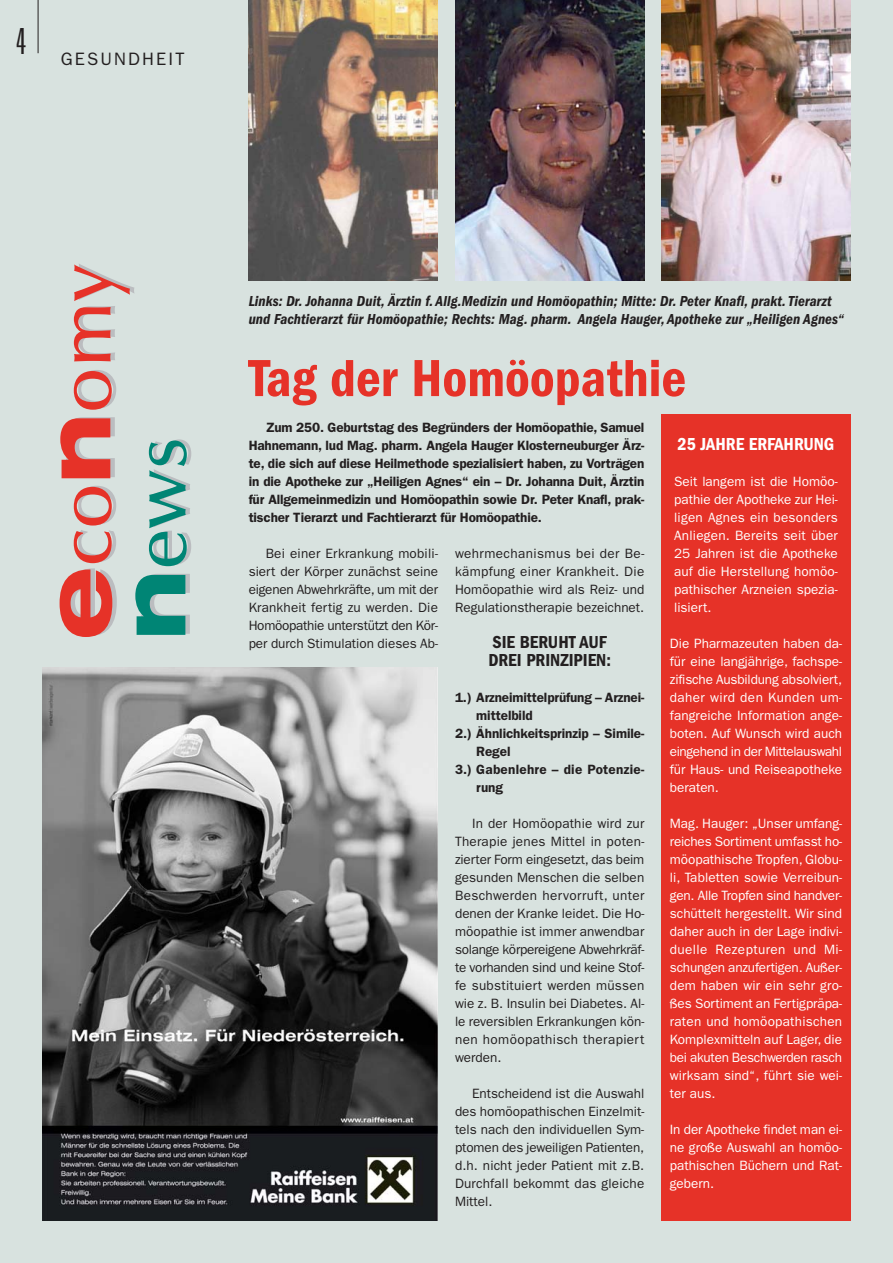
<style>
.page{position:relative;width:893px;height:1263px;background:#fff}
.page>*{position:absolute;margin:0;border:0;box-sizing:border-box;transform-origin:0 0}
.t1{font:500 75px/75px "Optima";color:#e63228}
.t2{font:600 condensed 54px "Franklin Gothic";color:#e63228}
.t3{font:600 condensed 18px/18px "Franklin Gothic";color:#231f20}
.t4{font:600 condensed 18px "Franklin Gothic";color:#fff}
.t5{font:18px "Franklin Gothic";letter-spacing:.12em;color:#231f20}
.t6{font:italic 600 condensed 15px/18px "Franklin Gothic";letter-spacing:.005em;color:#231f20}
.t7{font:13.5px/18px "Franklin Gothic";color:#fff;text-align:justify}
.t8{font:13.5px/18px "Franklin Gothic";color:#231f20;text-align:justify}
.t9{font:600 13.5px/18px "Franklin Gothic";letter-spacing:-.01em;color:#231f20;text-align:justify}
.t10{font:600 13.5px "Franklin Gothic";letter-spacing:.02em;color:#231f20}
.s1{font-family:"Helvetica Neue";font-weight:800;font-stretch:expanded;font-size:90px}
.s2{font-family:"Helvetica Neue";font-weight:800;font-stretch:expanded;font-size:90px;color:#008575}
.s3{color:#008575}
</style>
<div class="page">
<div style="left:0;top:0;width:892px;height:1263px;background:#d8e2df"></div>
<img style="left:42px;top:668px;width:396px;height:552px">
<hr style="left:38px;top:0;width:1px;height:53px;background:#231f20">
<img style="left:249px;top:0;width:189px;height:281px">
<img style="left:455px;top:0;width:189px;height:281px">
<img style="left:661px;top:0;width:189px;height:281px">
<div style="left:661px;top:414px;width:189px;height:806px;background:#e63228"></div>
<h3 class="t5" style="left:16px;top:53px;width:170px"><sup>4</sup> GESUNDHEIT</h3>
<h1 class="t1" style="left:55px;top:640px;width:377px;rotate:-90deg"><span class="s1">e</span>co<span class="s1">n</span>omy <span class="s2">n</span><span class="s3">ews</span></h1>
<p class="t6" style="left:249px;top:293px;width:596px">Links: Dr. Johanna Duit, Ärztin f. Allg.Medizin und Homöopathin; Mitte: Dr. Peter Knafl, prakt. Tierarzt und Fachtierarzt für Homöopathie; Rechts: Mag. pharm. Angela Hauger, Apotheke zur „Heiligen Agnes“</p>
<h2 class="t2" style="left:249px;top:360px;width:439px">Tag der Homöopathie</h2>
<p class="t9" style="left:249px;top:420px;width:397px;text-indent:17px">Zum 250. Geburtstag des Begründers der Homöopathie, Samuel Hahnemann, lud Mag. pharm. Angela Hauger Klosterneuburger Ärz&shy;te, die sich auf diese Heilmethode spezialisiert haben, zu Vorträgen in die Apotheke zur „Heiligen Agnes“ ein – Dr. Johanna Duit, Ärztin für Allgemeinmedizin und Homöopathin sowie Dr. Peter Knafl, prak&shy;tischer Tierarzt und Fachtierarzt für Homöopathie.</p>
<p class="t8" style="left:249px;top:546px;width:191px;text-indent:17px">Bei einer Erkrankung mobili&shy;siert der Körper zunächst seine eigenen Abwehrkräfte, um mit der Krankheit fertig zu werden. Die Homöopathie unterstützt den Kör&shy;per durch Stimulation dieses Ab-</p>
<p class="t8" style="left:455px;top:546px;width:191px">wehrmechanismus bei der Be&shy;kämpfung einer Krankheit. Die Homöopathie wird als Reiz- und Regulationstherapie bezeichnet.</p>
<h3 class="t3" style="left:488px;top:635px;width:124px">SIE BERUHT AUF<br>DREI PRINZIPIEN:</h3>
<p class="t9" style="left:455px;top:690px;width:191px">1.) Arzneimittelprüfung – Arznei-</p>
<p class="t9" style="left:476px;top:708px;width:58px">mittelbild</p>
<p class="t9" style="left:455px;top:726px;width:191px">2.) Ähnlichkeitsprinzip – Simile-</p>
<p class="t9" style="left:476px;top:744px;width:36px">Regel</p>
<p class="t10" style="left:455px;top:765px;width:191px">3.) Gabenlehre – die Potenzie-</p>
<p class="t9" style="left:476px;top:780px;width:28px">rung</p>
<p class="t8" style="left:455px;top:816px;width:191px;text-indent:17px">In der Homöopathie wird zur Therapie jenes Mittel in poten&shy;zierter Form eingesetzt, das beim gesunden Menschen die selben Beschwerden hervorruft, unter denen der Kranke leidet. Die Ho&shy;möopathie ist immer anwendbar solange körpereigene Abwehrkräf&shy;te vorhanden sind und keine Stof&shy;fe substituiert werden müssen wie z. B. Insulin bei Diabetes. Al&shy;le reversiblen Erkrankungen kön&shy;nen homöopathisch therapiert werden.</p>
<p class="t8" style="left:455px;top:1086px;width:191px;text-indent:17px">Entscheidend ist die Auswahl des homöopathischen Einzelmit&shy;tels nach den individuellen Sym&shy;ptomen des jeweiligen Patienten, d.h. nicht jeder Patient mit z.B.<br>Durchfall bekommt das gleiche Mittel.</p>
<h3 class="t4" style="left:677px;top:438px;width:158px">25 JAHRE ERFAHRUNG</h3>
<p class="t7" style="left:674px;top:474px;width:165px">Seit langem ist die Homöo&shy;pathie der Apotheke zur Hei&shy;ligen Agnes ein besonders Anliegen. Bereits seit über 25 Jahren ist die Apotheke auf die Herstellung homöo&shy;pathischer Arzneien spezia&shy;lisiert.</p>
<p class="t7" style="left:669px;top:636px;width:174px">Die Pharmazeuten haben da&shy;für eine langjährige, fachspe&shy;zifische Ausbildung absolviert, daher wird den Kunden um&shy;fangreiche Information ange&shy;boten. Auf Wunsch wird auch eingehend in der Mittelauswahl für Haus- und Reiseapotheke beraten.</p>
<p class="t7" style="left:669px;top:816px;width:174px">Mag. Hauger: „Unser umfang&shy;reiches Sortiment umfasst ho&shy;möopathische Tropfen, Globu&shy;li, Tabletten sowie Verreibun&shy;gen. Alle Tropfen sind handver&shy;schüttelt hergestellt. Wir sind daher auch in der Lage indivi&shy;duelle Rezepturen und Mi&shy;schungen anzufertigen. Außer&shy;dem haben wir ein sehr gro&shy;ßes Sortiment an Fertigpräpa&shy;raten und homöopathischen Komplexmitteln auf Lager, die bei akuten Beschwerden rasch wirksam sind“, führt sie wei&shy;ter aus.</p>
<p class="t7" style="left:669px;top:1122px;width:174px">In der Apotheke findet man ei&shy;ne große Auswahl an homöo&shy;pathischen Büchern und Rat&shy;gebern.</p>
</div>
